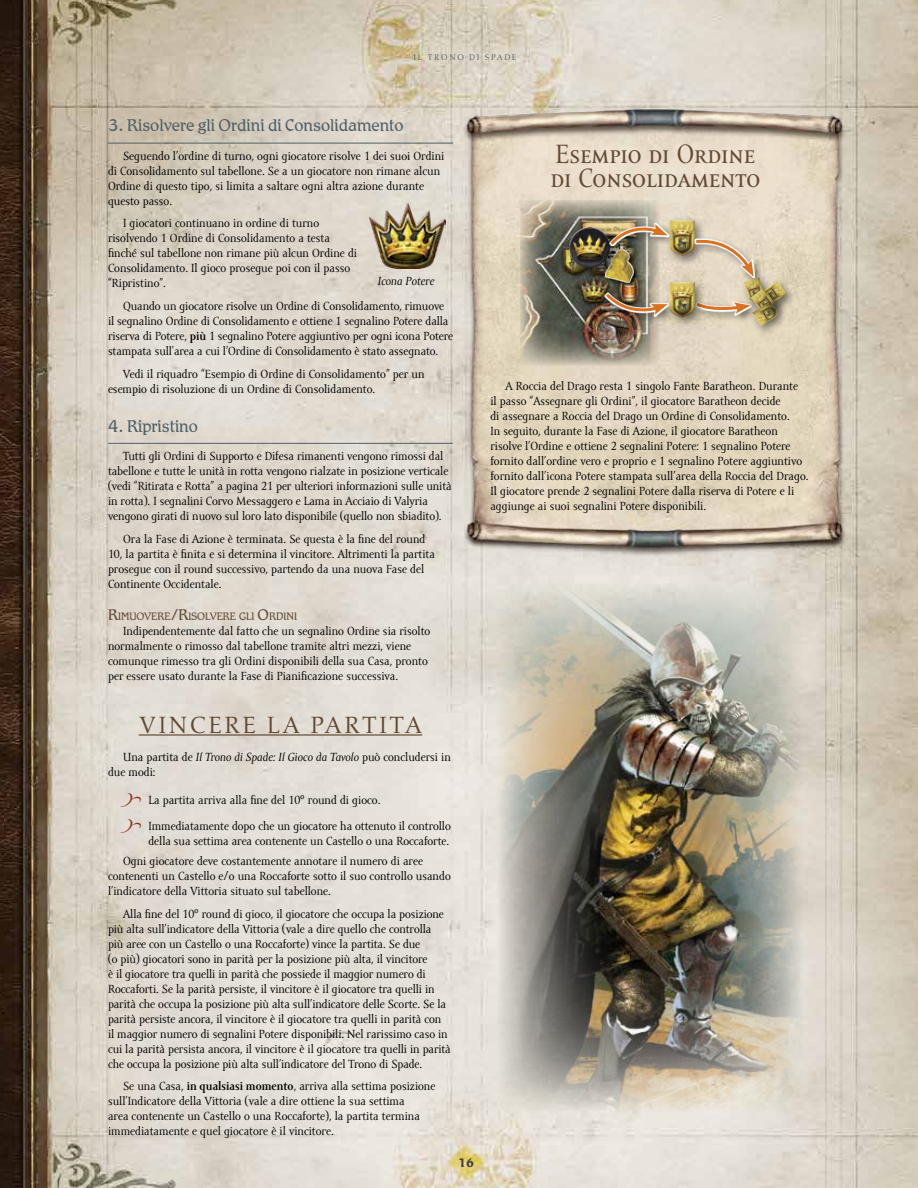
<style>
.page{position:relative;width:918px;height:1188px;background:#fff}
.page>*{position:absolute;margin:0;border:0;box-sizing:border-box;transform-origin:0 0}
.t1{font:27px/24px "Amor Serif Pro";color:#624934}
.t2{font:24px "Aldus LT Std";letter-spacing:.1em;color:#624934}
.t3{font:300 16.5px "Romic Std";color:#4f6068}
.t4{font:12px/15px "Amor Serif Pro";color:#000}
.t5{font:italic 12px "Amor Serif Pro";color:#000}
.t6{font:700 12px "Romic Std";color:#414042}
.t7{font:300 10.5px "Romic Std";color:#624934}
.t8{font:8.25px "Aldus LT Std";letter-spacing:.2em;color:#4f6068}
.s1{font-weight:700}
.s2{font-size:15px}
.s3{font-style:italic}
</style>
<div class="page">
<img style="left:0;top:0;width:918px;height:1188px">
<hr style="left:108px;top:143px;width:345px;height:1px;background:#4f6068">
<hr style="left:108px;top:443px;width:345px;height:1px;background:#4f6068">
<hr style="left:139px;top:734px;width:283px;height:2px;background:#624934">
<img style="left:370px;top:203px;width:75px;height:65px">
<img style="left:462px;top:119px;width:389px;height:437px">
<img style="left:462px;top:108px;width:385px;height:35px">
<img style="left:520px;top:200px;width:139px;height:165px">
<div style="left:758px;top:277px;width:40px;height:39px;background:#000;opacity:.5"></div>
<div style="left:749px;top:299px;width:40px;height:38px;background:#000;opacity:.5"></div>
<div style="left:665px;top:278px;width:41px;height:51px;background:#000;opacity:.5"></div>
<div style="left:669px;top:282px;width:27px;height:38px;background:#000;opacity:.75"></div>
<div style="left:665px;top:216px;width:41px;height:51px;background:#000;opacity:.5"></div>
<div style="left:669px;top:220px;width:27px;height:38px;background:#000;opacity:.75"></div>
<svg style="left:605px;top:286px;width:34px;height:2px"></svg>
<img style="left:598px;top:256px;width:43px;height:30px">
<div style="left:566px;top:224px;width:56px;height:55px;background:#000;opacity:.5"></div>
<div style="left:568px;top:226px;width:44px;height:34px;background:#fff;opacity:.75"></div>
<div style="left:568px;top:235px;width:44px;height:35px;background:#000;opacity:.75"></div>
<div style="left:607px;top:221px;width:71px;height:35px;background:#000;opacity:.75"></div>
<svg style="left:668px;top:222px;width:1px;height:24px"></svg>
<svg style="left:607px;top:221px;width:61px;height:27px;background:#ab9779"></svg>
<div style="left:692px;top:235px;width:73px;height:53px;background:#000;opacity:.75"></div>
<svg style="left:693px;top:238px;width:95px;height:89px;background:#d1c0a3"></svg>
<div style="left:603px;top:290px;width:75px;height:35px;background:#000;opacity:.75"></div>
<svg style="left:668px;top:292px;width:1px;height:24px"></svg>
<img style="left:603px;top:291px;width:65px;height:27px">
<img style="left:498px;top:584px;width:304px;height:528px">
<svg style="left:121px;top:793px;width:20px;height:14px"></svg>
<svg style="left:121px;top:819px;width:20px;height:14px"></svg>
<p class="t8" style="left:413px;top:53px;width:105px">IL TRONO DI SPADE</p>
<h3 class="t3" style="left:108px;top:116px;width:297px">3. Risolvere gli Ordini di Consolidamento</h3>
<p class="t4" style="left:108px;top:149px;width:338px;text-indent:15px">Seguendo l’ordine di turno, ogni giocatore risolve 1 dei suoi Ordini di Consolidamento sul tabellone. Se a un giocatore non rimane alcun Ordine di questo tipo, si limita a saltare ogni altra azione durante questo passo.</p>
<p class="t4" style="left:108px;top:216px;width:251px;text-indent:15px">I giocatori continuano in ordine di turno risolvendo 1 Ordine di Consolidamento a testa finché sul tabellone non rimane più alcun Ordine di Consolidamento. Il gioco prosegue poi con il passo “Ripristino”.</p>
<p class="t4" style="left:108px;top:299px;width:347px;text-indent:15px">Quando un giocatore risolve un Ordine di Consolidamento, rimuove il segnalino Ordine di Consolidamento e ottiene 1 segnalino Potere dalla riserva di Potere, <span class="s1">più</span> 1 segnalino Potere aggiuntivo per ogni icona Potere stampata sull’area a cui l’Ordine di Consolidamento è stato assegnato.</p>
<p class="t4" style="left:108px;top:366px;width:318px;text-indent:15px">Vedi il riquadro “Esempio di Ordine di Consolidamento” per un esempio di risoluzione di un Ordine di Consolidamento.</p>
<h3 class="t3" style="left:108px;top:416px;width:91px">4. Ripristino</h3>
<p class="t4" style="left:108px;top:449px;width:345px;text-indent:15px">Tutti gli Ordini di Supporto e Difesa rimanenti vengono rimossi dal tabellone e tutte le unità in rotta vengono rialzate in posizione verticale (vedi “Ritirata e Rotta” a pagina 21 per ulteriori informazioni sulle unità in rotta). I segnalini Corvo Messaggero e Lama in Acciaio di Valyria vengono girati di nuovo sul loro lato disponibile (quello non sbiadito).</p>
<p class="t4" style="left:108px;top:532px;width:328px;text-indent:15px">Ora la Fase di Azione è terminata. Se questa è la fine del round 10, la partita è finita e si determina il vincitore. Altrimenti la partita prosegue con il round successivo, partendo da una nuova Fase del Continente Occidentale.</p>
<p class="t7" style="left:108px;top:610px;width:191px"><span class="s2">R</span>IMUOVERE<span class="s2">/R</span>ISOLVERE GLI <span class="s2">O</span>RDINI</p>
<p class="t4" style="left:108px;top:624px;width:324px;text-indent:15px">Indipendentemente dal fatto che un segnalino Ordine sia risolto normalmente o rimosso dal tabellone tramite altri mezzi, viene comunque rimesso tra gli Ordini disponibili della sua Casa, pronto per essere usato durante la Fase di Pianificazione successiva.</p>
<h2 class="t2" style="left:139px;top:711px;width:285px">VINCERE LA PARTITA</h2>
<p class="t4" style="left:108px;top:750px;width:344px;text-indent:15px">Una partita de <span class="s3">Il Trono di Spade: Il Gioco da Tavolo</span> può concludersi in due modi:</p>
<p class="t4" style="left:148px;top:788px;width:304px;line-height:25.8px">La partita arriva alla fine del 10° round di gioco.<br>Immediatamente dopo che un giocatore ha ottenuto il controllo</p>
<p class="t4" style="left:123px;top:831px;width:328px;line-height:20.4px;text-indent:25px">della sua settima area contenente un Castello o una Roccaforte.<br>Ogni giocatore deve costantemente annotare il numero di aree</p>
<p class="t4" style="left:108px;top:869px;width:344px">contenenti un Castello e/o una Roccaforte sotto il suo controllo usando l’indicatore della Vittoria situato sul tabellone.</p>
<p class="t4" style="left:108px;top:907px;width:344px;text-indent:15px">Alla fine del 10° round di gioco, il giocatore che occupa la posizione più alta sull’indicatore della Vittoria (vale a dire quello che controlla<br>più aree con un Castello o una Roccaforte) vince la partita. Se due<br>(o più) giocatori sono in parità per la posizione più alta, il vincitore<br>è il giocatore tra quelli in parità che possiede il maggior numero di Roccaforti. Se la parità persiste, il vincitore è il giocatore tra quelli in parità che occupa la posizione più alta sull’indicatore delle Scorte. Se la parità persiste ancora, il vincitore è il giocatore tra quelli in parità con<br>il maggior numero di segnalini Potere disponibili. Nel rarissimo caso in cui la parità persista ancora, il vincitore è il giocatore tra quelli in parità che occupa la posizione più alta sull’indicatore del Trono di Spade.</p>
<p class="t4" style="left:108px;top:1079px;width:329px;text-indent:15px">Se una Casa, <span class="s1">in qualsiasi momento</span>, arriva alla settima posizione sull’Indicatore della Vittoria (vale a dire ottiene la sua settima<br>area contenente un Castello o una Roccaforte), la partita termina immediatamente e quel giocatore è il vincitore.</p>
<p class="t5" style="left:378px;top:275px;width:58px">Icona Potere</p>
<p class="t6" style="left:458px;top:1155px;width:18px">16</p>
<h1 class="t1" style="left:550px;top:143px;width:211px">Esempio di Ordine di Consolidamento</h1>
<p class="t4" style="left:490px;top:379px;width:320px;text-indent:15px">A Roccia del Drago resta 1 singolo Fante Baratheon. Durante<br>il passo “Assegnare gli Ordini”, il giocatore Baratheon decide<br>di assegnare a Roccia del Drago un Ordine di Consolidamento.<br>In seguito, durante la Fase di Azione, il giocatore Baratheon risolve l’Ordine e ottiene 2 segnalini Potere: 1 segnalino Potere fornito dall’ordine vero e proprio e 1 segnalino Potere aggiuntivo fornito dall’icona Potere stampata sull’area della Roccia del Drago.<br>Il giocatore prende 2 segnalini Potere dalla riserva di Potere e li aggiunge ai suoi segnalini Potere disponibili.</p>
</div>
